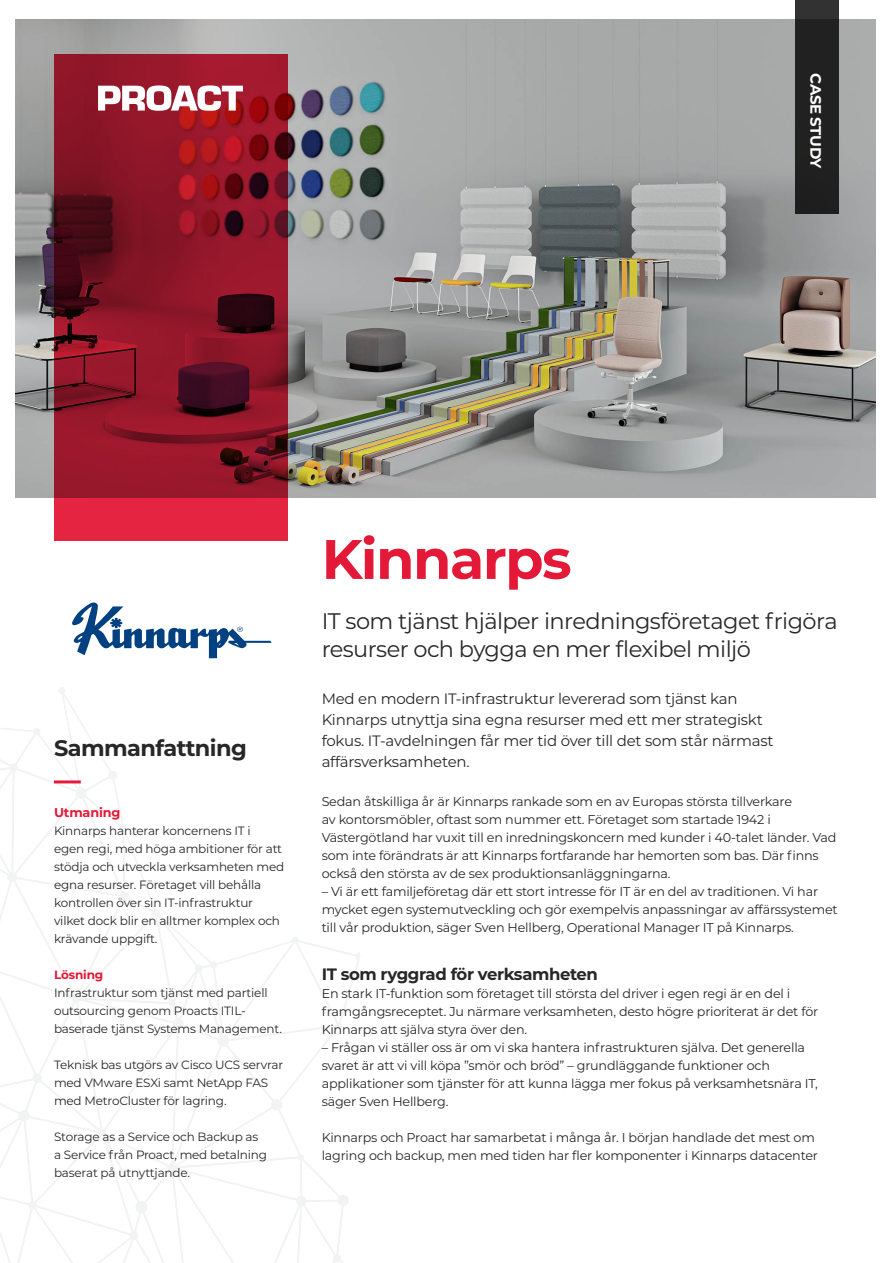
<style>
.page{position:relative;width:893px;height:1263px;background:#fff}
.page>*{position:absolute;margin:0;border:0;box-sizing:border-box;transform-origin:0 0}
.t1{font:700 55.5px "Montserrat";letter-spacing:-.025em;color:#e31937}
.t2{font:22.5px/28.5px "Montserrat";letter-spacing:-.025em;color:#282727}
.t3{font:700 22.5px "Montserrat";letter-spacing:-.025em;color:#282727}
.t4{font:700 16.5px "Montserrat";letter-spacing:-.025em;color:#282727}
.t5{font:15px/21px "Montserrat";letter-spacing:-.015em;color:#282727}
.t6{font:700 15px "Montserrat";letter-spacing:-.035em;color:#fff}
.t7{font:12.75px/18px "Montserrat";letter-spacing:-.015em;color:#282727}
.t8{font:700 12.75px "Montserrat";letter-spacing:-.01em;color:#e31937}
.t9{font:12px/18px "Montserrat";letter-spacing:-.015em;color:#282727}
.s1{font-weight:700;color:#e31937}
</style>
<div class="page">
<svg style="left:0;top:687px;width:360px;height:576px"></svg>
<img style="left:16px;top:19px;width:860px;height:478px">
<hr style="left:54px;top:780px;width:27px;height:3px;background:#e31937">
<svg style="left:72px;top:602px;width:200px;height:56px"></svg>
<svg style="left:54px;top:54px;width:233px;height:486px;background:#8d1527"></svg>
<div style="left:795px;top:0;width:44px;height:213px;background:linear-gradient(to bottom,#282727,#1d1d1d)"></div>
<svg style="left:98px;top:85px;width:145px;height:26px"></svg>
<p class="t6" style="left:827px;top:73px;width:97px;rotate:90deg">CASE STUDY</p>
<p class="t3" style="left:54px;top:732px;width:194px">Sammanfattning</p>
<p class="t8" style="left:54px;top:803px;width:68px">Utmaning</p>
<p class="t9" style="left:54px;top:821px;width:232px">Kinnarps hanterar koncernens IT i<br>egen regi, med höga ambitioner för att stödja och utveckla verksamheten med egna resurser. Företaget vill behålla kontrollen över sin IT-infrastruktur vilket dock blir en alltmer komplex och krävande uppgift.</p>
<p class="t9" style="left:54px;top:965px;width:229px"><span class="s1">Lösning<br></span>Infrastruktur som tjänst med partiell outsourcing genom Proacts ITIL&shy;baserade tjänst Systems Management.</p>
<p class="t9" style="left:54px;top:1055px;width:231px">Teknisk bas utgörs av Cisco UCS servrar med VMware ESXi samt NetApp FAS med MetroCluster för lagring.</p>
<p class="t9" style="left:54px;top:1127px;width:215px">Storage as a Service och Backup as a Service från Proact, med betalning baserat på utnyttjande.</p>
<p class="t1" style="left:322px;top:519px;width:251px">Kinnarps</p>
<p class="t2" style="left:322px;top:606px;width:517px">IT som tjänst hjälper inredningsföretaget frigöra resurser och bygga en mer flexibel miljö</p>
<p class="t5" style="left:322px;top:687px;width:453px">Med en modern IT-infrastruktur levererad som tjänst kan Kinnarps utnyttja sina egna resurser med ett mer strategiskt fokus. IT-avdelningen får mer tid över till det som står närmast affärsverksamheten.</p>
<p class="t7" style="left:322px;top:792px;width:516px">Sedan åtskilliga år är Kinnarps rankade som en av Europas största tillverkare<br>av kontorsmöbler, oftast som nummer ett. Företaget som startade 1942 i Västergötland har vuxit till en inredningskoncern med kunder i 40-talet länder. Vad som inte förändrats är att Kinnarps fortfarande har hemorten som bas. Där finns också den största av de sex produktionsanläggningarna.</p>
<p class="t7" style="left:322px;top:882px;width:518px">– Vi är ett familjeföretag där ett stort intresse för IT är en del av traditionen. Vi har mycket egen systemutveckling och gör exempelvis anpassningar av affärssystemet till vår produktion, säger Sven Hellberg, Operational Manager IT på Kinnarps.</p>
<p class="t4" style="left:322px;top:962px;width:278px">IT som ryggrad för verksamheten</p>
<p class="t7" style="left:322px;top:984px;width:498px">En stark IT-funktion som företaget till största del driver i egen regi är en del i framgångsreceptet. Ju närmare verksamheten, desto högre prioriterat är det för<br>Kinnarps att själva styra över den.</p>
<p class="t7" style="left:322px;top:1038px;width:498px">– Frågan vi ställer oss är om vi ska hantera infrastrukturen själva. Det generella svaret är att vi vill köpa ”smör och bröd” – grundläggande funktioner och applikationer som tjänster för att kunna lägga mer fokus på verksamhetsnära IT, säger Sven Hellberg.</p>
<p class="t7" style="left:322px;top:1128px;width:498px">Kinnarps och Proact har samarbetat i många år. I början handlade det mest om lagring och backup, men med tiden har fler komponenter i Kinnarps datacenter</p>
</div>
